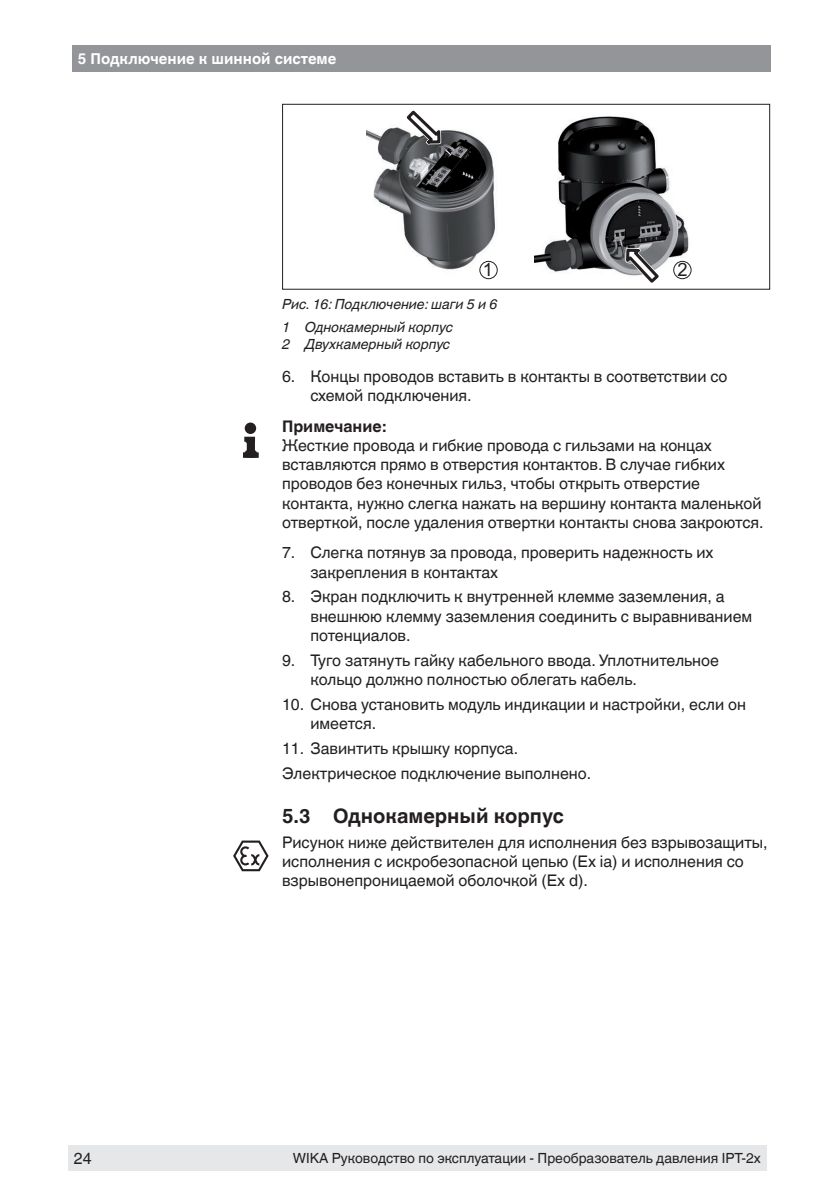
<style>
.page{position:relative;width:840px;height:1191px;background:#fff}
.page>*{position:absolute;margin:0;border:0;box-sizing:border-box;transform-origin:0 0}
.titel_2_normal{font:700 20px "Helvetica Linotype";color:#231f20}
.bild{font:18.4px "Arial";color:#231f20}
.schritt_normal{font:16px/19.2px "Helvetica Linotype";color:#231f20}
.absatz_normal_Abstan{font:16px/19.2px "Helvetica Linotype";color:#231f20}
.absatz_normal{font:16px "Helvetica Linotype";color:#231f20}
.bedeutung_normal{font:700 16px "Helvetica Linotype";color:#231f20}
.K1_Wika{font:700 15px "Helvetica Linotype";color:#fff}
.Fuss_F_right{font:14px "Helvetica Linotype";color:#231f20}
.Bildunterschrift_nor{font:italic 14px "Helvetica Linotype";color:#231f20}
.legende_normal{font:italic 14px "Helvetica Linotype";color:#231f20}
.legende_normal_last{font:italic 14px "Helvetica Linotype";color:#231f20}
</style>
<div class="page">
<div style="left:68px;top:1145px;width:43px;height:26px;background:#e6e7e9"></div>
<div style="left:72px;top:45px;width:697px;height:27px;background:#939598"></div>
<div style="left:111px;top:1145px;width:655px;height:26px;background:#e6e7e9"></div>
<img style="left:534px;top:116px;width:158px;height:164px">
<img style="left:366px;top:127px;width:132px;height:148px">
<svg style="left:401px;top:110px;width:42px;height:38px"></svg>
<svg style="left:622px;top:244px;width:41px;height:39px"></svg>
<div style="left:479px;top:261px;width:18px;height:18px;background:#fff;border-radius:50%"></div>
<div style="left:479px;top:261px;width:18px;height:18px;border:1px solid #231f20;border-radius:50%"></div>
<div style="left:673px;top:261px;width:17px;height:18px;background:#fff;border-radius:50%"></div>
<div style="left:673px;top:261px;width:18px;height:18px;border:1px solid #231f20;border-radius:50%"></div>
<div style="left:282px;top:104px;width:487px;height:186px;border:1px solid #231f20"></div>
<div style="left:245px;top:423px;width:10px;height:10px;background:#231f20;border-radius:50%"></div>
<div style="left:244px;top:422px;width:12px;height:12px;border:2px solid #231f20;border-radius:50%"></div>
<svg style="left:243px;top:457px;width:15px;height:1px"></svg>
<svg style="left:243px;top:437px;width:16px;height:20px"></svg>
<svg style="left:233px;top:840px;width:35px;height:31px"></svg>
<p class="K1_Wika" style="left:78px;top:50px;width:260px">5 Подключение к шинной системе</p>
<p class="absatz_normal_Abstan" style="left:74px;top:1149px;width:19px">24</p>
<p class="bild" style="left:482px;top:256px;width:12px">1</p>
<p class="bild" style="left:677px;top:256px;width:12px">2</p>
<p class="Bildunterschrift_nor" style="left:282px;top:296px;width:217px">Рис. 16: Подключение: шаги 5 и 6</p>
<p class="legende_normal" style="left:282px;top:319px;width:172px">1 Однокамерный корпус</p>
<p class="legende_normal_last" style="left:282px;top:336px;width:169px">2 Двухкамерный корпус</p>
<p class="schritt_normal" style="left:310px;top:367px;width:418px;text-indent:-28px">6. Концы проводов вставить в контакты в соответствии со схемой подключения.</p>
<p class="bedeutung_normal" style="left:282px;top:417px;width:105px">Примечание:</p>
<p class="absatz_normal_Abstan" style="left:282px;top:436px;width:483px">Жесткие провода и гибкие провода с гильзами на концах вставляются прямо в отверстия контактов. В случае гибких проводов без конечных гильз, чтобы открыть отверстие контакта, нужно слегка нажать на вершину контакта маленькой отверткой, после удаления отвертки контакты снова закроются.</p>
<p class="schritt_normal" style="left:310px;top:543px;width:404px;text-indent:-28px">7. Слегка потянув за провода, проверить надежность их закрепления в контактах</p>
<p class="schritt_normal" style="left:310px;top:587px;width:443px;text-indent:-28px">8. Экран подключить к внутренней клемме заземления, а внешнюю клемму заземления соединить с выравниванием потенциалов.</p>
<p class="schritt_normal" style="left:310px;top:650px;width:410px;text-indent:-28px">9. Туго затянуть гайку кабельного ввода. Уплотнительное кольцо должно полностью облегать кабель.</p>
<p class="schritt_normal" style="left:310px;top:694px;width:437px;text-indent:-28px">10. Снова установить модуль индикации и настройки, если он имеется.</p>
<p class="schritt_normal" style="left:282px;top:739px;width:237px">11. Завинтить крышку корпуса.</p>
<p class="absatz_normal" style="left:282px;top:764px;width:310px">Электрическое подключение выполнено.</p>
<p class="titel_2_normal" style="left:282px;top:804px;width:283px">5.3 Однокамерный корпус</p>
<p class="absatz_normal_Abstan" style="left:282px;top:832px;width:487px">Рисунок ниже действителен для исполнения без взрывозащиты, исполнения с искробезопасной цепью (Ex ia) и исполнения со взрывонепроницаемой оболочкой (Ex d).</p>
<p class="Fuss_F_right" style="left:292px;top:1150px;width:469px">WIKA Руководство по эксплуатации - Преобразователь давления IPT-2x</p>
</div>
